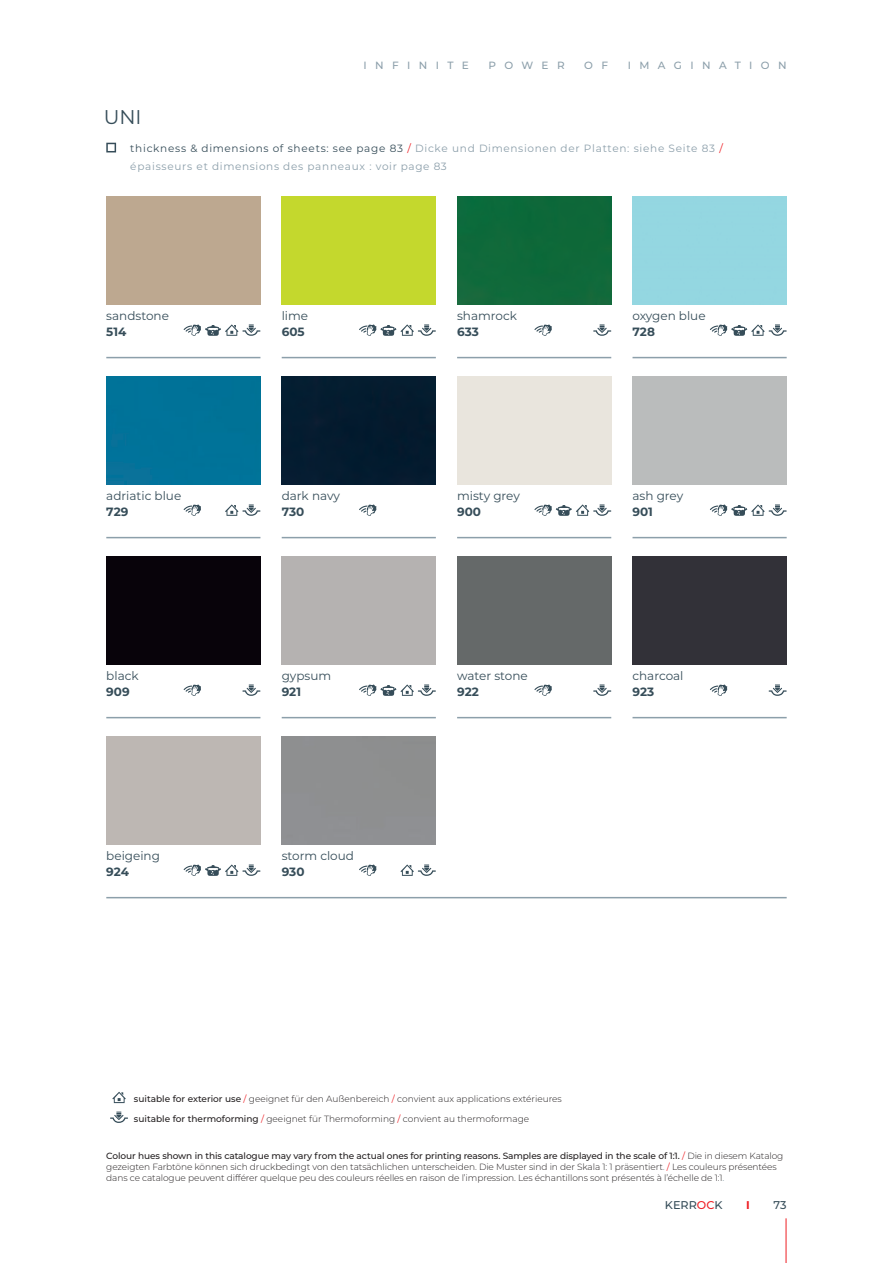
<style>
.page{position:relative;width:893px;height:1263px;background:#fff}
.page>*{position:absolute;margin:0;border:0;box-sizing:border-box;transform-origin:0 0}
.t1{font:19.95px "Montserrat";color:#364d59}
.t2{font:12px "Montserrat";color:#364d59}
.t3{font:700 12px "Montserrat";color:#364d59}
.t4{font:500 11.25px "Montserrat";color:#364d59}
.t5{font:700 11.25px "Montserrat";color:#ee1d23}
.t6{font:10.5px/18px "Montserrat";letter-spacing:.07em;color:#8c9faa}
.t7{font:500 10.5px "Montserrat";letter-spacing:.8em;color:#8c9faa}
.t8{font:300 9px/10.8px "Montserrat";letter-spacing:-.01em;color:#231f20}
.s1{color:#364d59}
.s2{color:#ee1d23}
.s3{font-weight:500}
.s4{font-weight:400;color:#ee1d23}
.s5{font-weight:400;color:#8c9faa}
</style>
<div class="page">
<hr style="left:786px;top:1218px;width:1px;height:45px;background:#ee1d23">
<hr style="left:106px;top:357px;width:154px;height:1px;background:#8c9faa">
<hr style="left:106px;top:537px;width:154px;height:1px;background:#8c9faa">
<hr style="left:106px;top:717px;width:154px;height:1px;background:#8c9faa">
<hr style="left:106px;top:897px;width:681px;height:1px;background:#8c9faa">
<hr style="left:282px;top:357px;width:154px;height:1px;background:#8c9faa">
<hr style="left:282px;top:537px;width:154px;height:1px;background:#8c9faa">
<hr style="left:457px;top:357px;width:154px;height:1px;background:#8c9faa">
<hr style="left:457px;top:537px;width:154px;height:1px;background:#8c9faa">
<hr style="left:282px;top:717px;width:154px;height:1px;background:#8c9faa">
<hr style="left:457px;top:717px;width:154px;height:1px;background:#8c9faa">
<hr style="left:632px;top:717px;width:155px;height:1px;background:#8c9faa">
<hr style="left:632px;top:357px;width:155px;height:1px;background:#8c9faa">
<hr style="left:632px;top:537px;width:155px;height:1px;background:#8c9faa">
<div style="left:106px;top:196px;width:154px;height:108px;background:#bda890"></div>
<div style="left:106px;top:556px;width:154px;height:108px;background:#08030a"></div>
<div style="left:282px;top:556px;width:154px;height:108px;background:#b5b2b1"></div>
<div style="left:457px;top:556px;width:154px;height:108px;background:#656969"></div>
<div style="left:457px;top:376px;width:154px;height:108px;background:#e9e5dd"></div>
<div style="left:632px;top:376px;width:155px;height:108px;background:#babcbc"></div>
<div style="left:632px;top:556px;width:155px;height:108px;background:#323138"></div>
<div style="left:106px;top:736px;width:154px;height:108px;background:#bdb7b3"></div>
<div style="left:282px;top:196px;width:154px;height:108px;background:#c4d82d"></div>
<div style="left:457px;top:196px;width:154px;height:108px;background:#0e693a"></div>
<div style="left:282px;top:376px;width:154px;height:108px;background:#041c2f"></div>
<div style="left:106px;top:376px;width:154px;height:108px;background:#007399"></div>
<svg style="left:184px;top:504px;width:17px;height:12px"></svg>
<svg style="left:184px;top:684px;width:17px;height:12px"></svg>
<svg style="left:710px;top:684px;width:17px;height:12px"></svg>
<svg style="left:359px;top:504px;width:17px;height:12px"></svg>
<svg style="left:534px;top:324px;width:18px;height:12px"></svg>
<svg style="left:359px;top:864px;width:17px;height:12px"></svg>
<svg style="left:534px;top:684px;width:18px;height:12px"></svg>
<svg style="left:184px;top:324px;width:76px;height:12px"></svg>
<svg style="left:225px;top:504px;width:35px;height:12px"></svg>
<svg style="left:242px;top:684px;width:18px;height:12px"></svg>
<svg style="left:769px;top:684px;width:18px;height:12px"></svg>
<svg style="left:184px;top:864px;width:76px;height:12px"></svg>
<svg style="left:359px;top:324px;width:77px;height:12px"></svg>
<svg style="left:593px;top:324px;width:18px;height:12px"></svg>
<svg style="left:534px;top:504px;width:77px;height:12px"></svg>
<svg style="left:400px;top:864px;width:36px;height:12px"></svg>
<svg style="left:359px;top:684px;width:77px;height:12px"></svg>
<svg style="left:593px;top:684px;width:18px;height:12px"></svg>
<svg style="left:710px;top:324px;width:77px;height:12px"></svg>
<svg style="left:710px;top:504px;width:77px;height:12px"></svg>
<svg style="left:106px;top:143px;width:10px;height:9px"></svg>
<svg style="left:112px;top:1092px;width:14px;height:11px"></svg>
<svg style="left:110px;top:1111px;width:18px;height:12px"></svg>
<p class="t7" style="left:363px;top:58px;width:107px">INFINITE</p>
<p class="t7" style="left:489px;top:58px;width:78px">POWER</p>
<p class="t7" style="left:584px;top:58px;width:25px">O F</p>
<p class="t7" style="left:628px;top:58px;width:160px">IMAGINATION</p>
<h1 class="t1" style="left:104px;top:104px;width:39px">UNI</h1>
<p class="t6" style="left:130px;top:139px;width:594px"><span class="s1">thickness &amp; dimensions of sheets: see page 83</span> <span class="s2">/</span> Dicke und Dimensionen der Platten: siehe Seite 83 <span class="s2">/ </span>épaisseurs et dimensions des panneaux : voir page 83</p>
<h2 class="t2" style="left:106px;top:308px;width:64px">sandstone</h2>
<h2 class="t3" style="left:106px;top:323px;width:22px">514</h2>
<h2 class="t2" style="left:282px;top:308px;width:28px">lime</h2>
<h2 class="t3" style="left:282px;top:323px;width:24px">605</h2>
<h2 class="t2" style="left:457px;top:308px;width:61px">shamrock</h2>
<h2 class="t3" style="left:457px;top:323px;width:23px">633</h2>
<h2 class="t2" style="left:632px;top:308px;width:75px">oxygen blue</h2>
<h2 class="t3" style="left:632px;top:323px;width:24px">728</h2>
<h2 class="t2" style="left:106px;top:488px;width:76px">adriatic blue</h2>
<h2 class="t3" style="left:106px;top:503px;width:24px">729</h2>
<h2 class="t2" style="left:282px;top:488px;width:60px">dark navy</h2>
<h2 class="t3" style="left:282px;top:503px;width:24px">730</h2>
<h2 class="t2" style="left:457px;top:488px;width:64px">misty grey</h2>
<h2 class="t3" style="left:457px;top:503px;width:25px">900</h2>
<h2 class="t2" style="left:632px;top:488px;width:52px">ash grey</h2>
<h2 class="t3" style="left:632px;top:503px;width:22px">901</h2>
<h2 class="t2" style="left:106px;top:668px;width:34px">black</h2>
<h2 class="t3" style="left:106px;top:683px;width:25px">909</h2>
<h2 class="t2" style="left:282px;top:668px;width:51px">gypsum</h2>
<h2 class="t3" style="left:282px;top:683px;width:21px">921</h2>
<h2 class="t2" style="left:457px;top:668px;width:72px">water stone</h2>
<h2 class="t3" style="left:457px;top:683px;width:23px">922</h2>
<h2 class="t2" style="left:632px;top:668px;width:52px">charcoal</h2>
<h2 class="t3" style="left:632px;top:683px;width:23px">923</h2>
<h2 class="t2" style="left:106px;top:848px;width:55px">beigeing</h2>
<h2 class="t3" style="left:106px;top:863px;width:24px">924</h2>
<h2 class="t2" style="left:282px;top:848px;width:74px">storm cloud</h2>
<h2 class="t3" style="left:282px;top:863px;width:24px">930</h2>
<p class="t8" style="left:134px;top:1093px;width:429px"><span class="s3">suitable for exterior use</span> <span class="s4">/</span> geeignet für den Außenbereich <span class="s4">/</span> convient aux applications extérieures</p>
<p class="t8" style="left:134px;top:1113px;width:397px"><span class="s3">suitable for thermoforming</span> <span class="s4">/</span> geeignet für Thermoforming <span class="s4">/</span> convient au thermoformage</p>
<p class="t8" style="left:106px;top:1150px;width:679px"><span class="s3">Colour hues shown in this catalogue may vary from the actual ones for printing reasons. Samples are displayed in the scale of 1:1.</span> <span class="s4">/</span> Die in diesem Katalog gezeigten Farbtöne können sich druckbedingt von den tatsächlichen unterscheiden. Die Muster sind in der Skala 1: 1 präsentiert<span class="s5">.</span> <span class="s4">/</span> Les couleurs présentées dans ce catalogue peuvent différer quelque peu des couleurs réelles en raison de l’impression. Les échantillons sont présentés à l’échelle de 1:1<span class="s5">.</span></p>
<p class="t4" style="left:665px;top:1197px;width:59px">KERR<span class="s2">OC</span>K</p>
<p class="t5" style="left:746px;top:1197px;width:5px">I</p>
<p class="t4" style="left:774px;top:1197px;width:15px">73</p>
</div>
